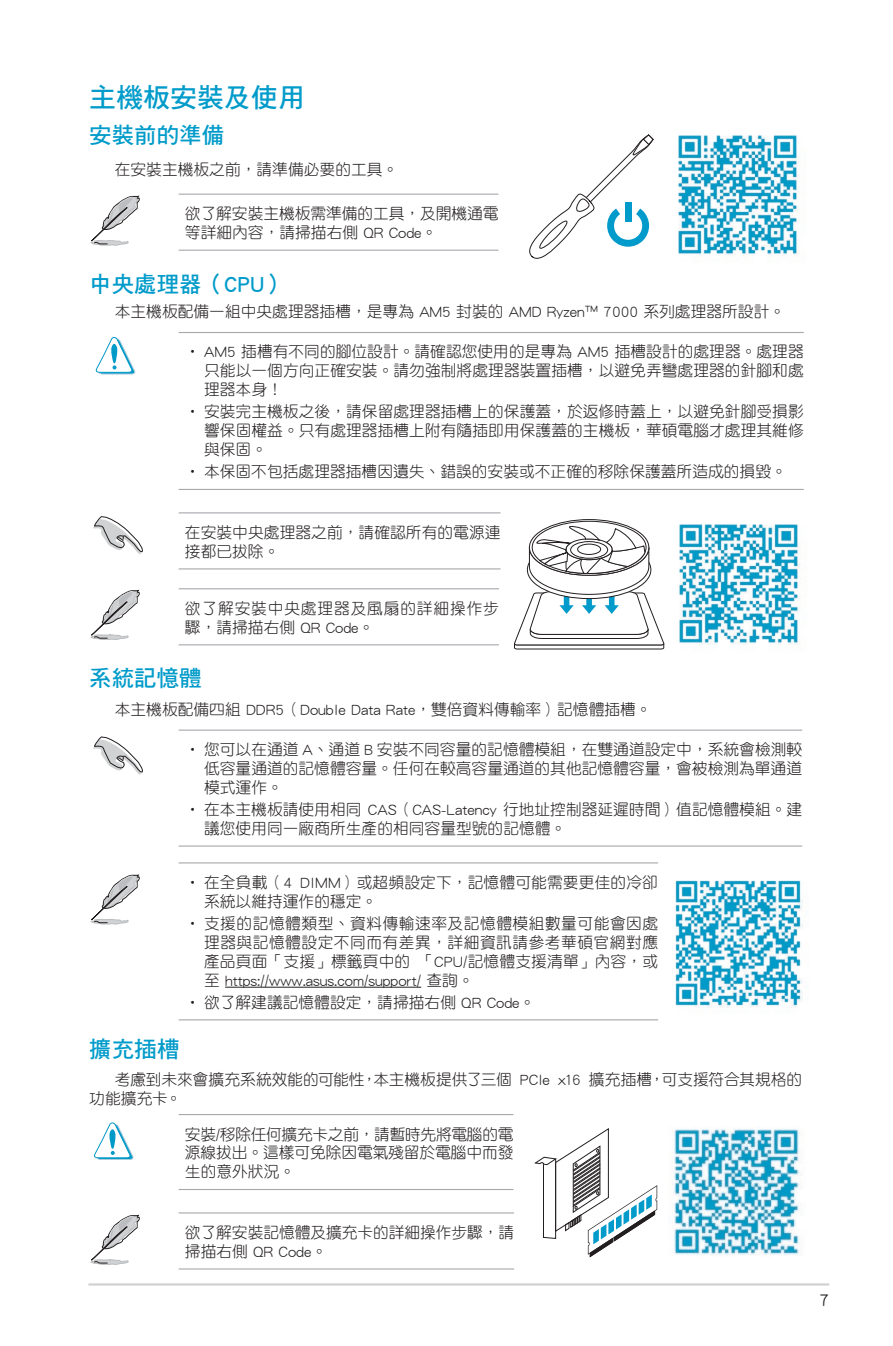
<style>
.page{position:relative;width:893px;height:1346px;background:#fff}
.page>*{position:absolute;margin:0;border:0;box-sizing:border-box;transform-origin:0 0}
.t1{font:27px "DF Hei Std W7";color:#009bca}
.t2{font:22.5px "DF Hei Std W7";color:#009bca}
.t3{font:15.75px/18.9px "DF Yuan Std W3";color:#231f20}
.t4{font:15.75px/18.9px "DF Yuan Std W3";letter-spacing:.05em;color:#231f20}
.t5{font:15.75px "DF Yuan GB5 Std W5";color:#231f20}
</style>
<div class="page">
<hr style="left:88px;top:1283px;width:741px;height:2px;background:#d1d2d4">
<hr style="left:179px;top:332px;width:625px;height:1px;background:#a8a9ad">
<hr style="left:179px;top:489px;width:625px;height:1px;background:#a8a9ad">
<svg style="left:95px;top:337px;width:41px;height:37px"></svg>
<hr style="left:179px;top:588px;width:320px;height:1px;background:#a8a9ad">
<hr style="left:179px;top:644px;width:320px;height:1px;background:#a8a9ad">
<hr style="left:179px;top:194px;width:319px;height:1px;background:#a8a9ad">
<hr style="left:179px;top:250px;width:319px;height:1px;background:#a8a9ad">
<hr style="left:179px;top:512px;width:322px;height:1px;background:#a8a9ad">
<hr style="left:179px;top:568px;width:322px;height:1px;background:#a8a9ad">
<svg style="left:93px;top:516px;width:50px;height:38px"></svg>
<svg style="left:514px;top:525px;width:150px;height:124px"></svg>
<svg style="left:571px;top:541px;width:37px;height:17px"></svg>
<div style="left:570px;top:541px;width:38px;height:18px;border:1px solid #231f20;border-radius:50%"></div>
<div style="left:578px;top:544px;width:23px;height:10px;background:#fff;border-radius:50%"></div>
<div style="left:577px;top:544px;width:24px;height:11px;border:1px solid #231f20;border-radius:50%"></div>
<svg style="left:529px;top:135px;width:124px;height:124px"></svg>
<svg style="left:90px;top:195px;width:50px;height:51px"></svg>
<svg style="left:90px;top:589px;width:50px;height:51px"></svg>
<img style="left:678px;top:135px;width:120px;height:121px">
<img style="left:679px;top:524px;width:120px;height:121px">
<svg style="left:94px;top:1122px;width:40px;height:38px"></svg>
<hr style="left:179px;top:1212px;width:335px;height:1px;background:#a8a9ad">
<hr style="left:179px;top:1268px;width:335px;height:1px;background:#a8a9ad">
<hr style="left:179px;top:1114px;width:334px;height:1px;background:#a8a9ad">
<hr style="left:179px;top:1189px;width:334px;height:1px;background:#a8a9ad">
<svg style="left:535px;top:1128px;width:122px;height:129px"></svg>
<svg style="left:90px;top:1214px;width:50px;height:51px"></svg>
<img style="left:672px;top:1129px;width:131px;height:126px">
<svg style="left:93px;top:736px;width:50px;height:39px"></svg>
<hr style="left:179px;top:729px;width:623px;height:2px;background:#a8a9ad">
<hr style="left:179px;top:845px;width:623px;height:1px;background:#a8a9ad">
<hr style="left:179px;top:862px;width:479px;height:1px;background:#a8a9ad">
<hr style="left:225px;top:987px;width:196px;height:1px;background:#231f20">
<hr style="left:179px;top:1019px;width:479px;height:1px;background:#a8a9ad">
<svg style="left:90px;top:874px;width:50px;height:51px"></svg>
<img style="left:675px;top:880px;width:128px;height:128px">
<h1 class="t1" style="left:89px;top:83px;width:217px">主機板安裝及使用</h1>
<h2 class="t2" style="left:89px;top:123px;width:136px">安裝前的準備</h2>
<p class="t3" style="left:115px;top:160px;width:285px">在安裝主機板之前，請準備必要的工具。</p>
<p class="t3" style="left:185px;top:204px;width:315px">欲了解安裝主機板需準備的工具，及開機通電等詳細內容，請掃描右側 QR Code。</p>
<h2 class="t2" style="left:89px;top:271px;width:199px">中央處理器（CPU）</h2>
<p class="t3" style="left:115px;top:302px;width:672px">本主機板配備一組中央處理器插槽，是專為 AM5 封裝的 AMD Ryzen™ 7000 系列處理器所設計。</p>
<p class="t3" style="left:204px;top:342px;width:601px;text-align:justify;text-indent:-19px">• AM5 插槽有不同的腳位設計。請確認您使用的是專為 AM5 插槽設計的處理器。處理器只能以一個方向正確安裝。請勿強制將處理器裝置插槽，以避免弄彎處理器的針腳和處理器本身！</p>
<p class="t3" style="left:204px;top:402px;width:601px;text-align:justify;text-indent:-19px">• 安裝完主機板之後，請保留處理器插槽上的保護蓋，於返修時蓋上，以避免針腳受損影響保固權益。只有處理器插槽上附有隨插即用保護蓋的主機板，華碩電腦才處理其維修與保固。</p>
<p class="t3" style="left:185px;top:462px;width:603px">• 本保固不包括處理器插槽因遺失、錯誤的安裝或不正確的移除保護蓋所造成的損毀。</p>
<p class="t3" style="left:185px;top:522px;width:317px">在安裝中央處理器之前，請確認所有的電源連接都已拔除。</p>
<p class="t4" style="left:185px;top:598px;width:315px">欲了解安裝中央處理器及風扇的詳細操作步驟，請掃描右側 QR Code。</p>
<h2 class="t2" style="left:89px;top:666px;width:114px">系統記憶體</h2>
<p class="t3" style="left:115px;top:699px;width:538px">本主機板配備四組 DDR5（Double Data Rate，雙倍資料傳輸率）記憶體插槽。</p>
<p class="t3" style="left:204px;top:740px;width:600px;text-align:justify;text-indent:-19px">• 您可以在通道 A、通道 B 安裝不同容量的記憶體模組，在雙通道設定中，系統會檢測較低容量通道的記憶體容量。任何在較高容量通道的其他記憶體容量，會被檢測為單通道模式運作。</p>
<p class="t3" style="left:204px;top:799px;width:600px;text-indent:-19px">‧ 在本主機板請使用相同 CAS（CAS-Latency 行地址控制器延遲時間）值記憶體模組。建議您使用同一廠商所生產的相同容量型號的記憶體。</p>
<p class="t3" style="left:204px;top:872px;width:455px;text-indent:-19px">• 在全負載（4 DIMM）或超頻設定下，記憶體可能需要更佳的冷卻系統以維持運作的穩定。</p>
<p class="t3" style="left:204px;top:913px;width:456px;text-align:justify;text-indent:-19px">• 支援的記憶體類型、資料傳輸速率及記憶體模組數量可能會因處理器與記憶體設定不同而有差異，詳細資訊請參考華碩官網對應產品頁面「支援」標籤頁中的「CPU/記憶體支援清單」內容，或至 https://www.asus.com/support/ 查詢。</p>
<p class="t3" style="left:185px;top:992px;width:352px">• 欲了解建議記憶體設定，請掃描右側 QR Code。</p>
<h2 class="t2" style="left:89px;top:1036px;width:91px">擴充插槽</h2>
<p class="t3" style="left:89px;top:1069px;width:714px;text-indent:26px">考慮到未來會擴充系統效能的可能性，本主機板提供了三個 PCIe x16 擴充插槽，可支援符合其規格的功能擴充卡。</p>
<p class="t3" style="left:185px;top:1124px;width:330px;text-align:justify">安裝/移除任何擴充卡之前，請暫時先將電腦的電源線拔出。這樣可免除因電氣殘留於電腦中而發生的意外狀況。</p>
<p class="t3" style="left:185px;top:1222px;width:331px">欲了解安裝記憶體及擴充卡的詳細操作步驟，請掃描右側 QR Code。</p>
<p class="t5" style="left:819px;top:1292px;width:11px">7</p>
</div>
